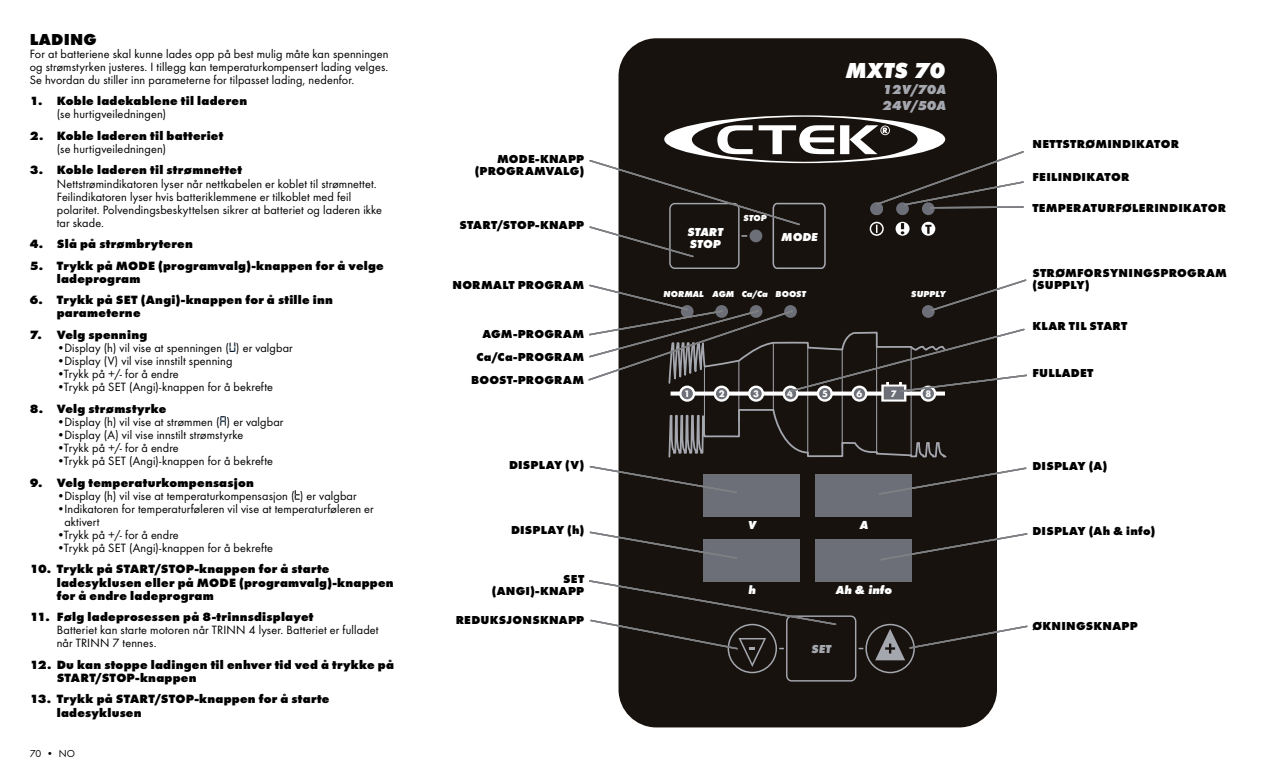
<style>
.page{position:relative;width:1263px;height:770px;background:#fff}
.page>*{position:absolute;margin:0;border:0;box-sizing:border-box;transform-origin:0 0}
.t1{font:italic 700 expanded 22.5px "Futura";color:#fff}
.t2{font:700 expanded 16.5px "Futura";letter-spacing:.01em;color:#000}
.t3{font:italic 700 expanded 13.5px/16.2px "Futura";color:#a5a7af}
.t4{font:12.45px/13px "Futura Boo";letter-spacing:.01em;color:#000}
.t5{font:700 expanded 12.45px/13px "Futura";letter-spacing:.02em;color:#000}
.t6{font:700 expanded 12px/12px "Futura";letter-spacing:.02em;color:#000;text-align:right}
.t7{font:italic 700 expanded 12px/11.2px "Futura";color:#fff}
.t8{font:italic 700 expanded 12px "Futura";color:#a5a7af}
.t9{font:10.5px "Futura Boo";color:#000}
.t10{font:700 9.75px "Futura";color:#fff}
.t11{font:italic 700 expanded 9px "Futura";color:#fff}
.s1{font-family:"Futura";font-weight:700;font-stretch:expanded}
.s2{font-family:"Digital 7 CTEK Mono";font-size:15px;color:#001629}
</style>
<div class="page">
<div style="left:618px;top:38px;width:379px;height:689px;background:#17120e;border-radius:38px"></div>
<div style="left:727px;top:623px;width:50px;height:50px;border:2px solid #a5a7af;border-radius:50%"></div>
<div style="left:786px;top:615px;width:70px;height:66px;border:1px solid #a5a7af;border-radius:5px"></div>
<div style="left:865px;top:624px;width:50px;height:49px;border:2px solid #a5a7af;border-radius:50%"></div>
<div style="left:815px;top:474px;width:97px;height:42px;background:#6c6f77"></div>
<div style="left:815px;top:539px;width:97px;height:42px;background:#6c6f77"></div>
<div style="left:704px;top:474px;width:96px;height:42px;background:#6c6f77"></div>
<div style="left:704px;top:539px;width:96px;height:42px;background:#6c6f77"></div>
<svg style="left:668px;top:401px;width:279px;height:57px"></svg>
<svg style="left:295px;top:490px;width:5px;height:9px"></svg>
<svg style="left:589px;top:465px;width:148px;height:29px"></svg>
<svg style="left:589px;top:530px;width:148px;height:30px"></svg>
<svg style="left:879px;top:467px;width:148px;height:28px"></svg>
<svg style="left:880px;top:533px;width:148px;height:27px"></svg>
<svg style="left:589px;top:115px;width:435px;height:155px"></svg>
<svg style="left:875px;top:624px;width:153px;height:36px"></svg>
<svg style="left:589px;top:579px;width:248px;height:88px"></svg>
<svg style="left:588px;top:278px;width:439px;height:123px"></svg>
<h2 class="t2" style="left:30px;top:29px;width:68px">LADING</h2>
<p class="t4" style="left:30px;top:47px;width:360px;text-align:justify">For at batteriene skal kunne lades opp på best mulig måte kan spenningen og strømstyrken justeres. I tillegg kan temperaturkompensert lading velges.<br>Se hvordan du stiller inn parameterne for tilpasset lading, nedenfor.</p>
<p class="t5" style="left:30px;top:94px;width:219px">1. Koble ladekablene til laderen</p>
<p class="t4" style="left:57px;top:107px;width:111px">(se hurtigveiledningen)</p>
<p class="t5" style="left:30px;top:129px;width:195px">2. Koble laderen til batteriet</p>
<p class="t4" style="left:57px;top:142px;width:111px">(se hurtigveiledningen)</p>
<p class="t5" style="left:30px;top:164px;width:214px">3. Koble laderen til strømnettet</p>
<p class="t4" style="left:57px;top:177px;width:327px">Nettstrømindikatoren lyser når nettkabelen er koblet til strømnettet.<br>Feilindikatoren lyser hvis batteriklemmene er tilkoblet med feil polaritet. Polvendingsbeskyttelsen sikrer at batteriet og laderen ikke tar skade.</p>
<p class="t5" style="left:30px;top:237px;width:165px">4. Slå på strømbryteren</p>
<p class="t5" style="left:57px;top:259px;width:329px;text-indent:-27px">5. Trykk på MODE (programvalg)-knappen for å velge ladeprogram</p>
<p class="t5" style="left:57px;top:294px;width:278px;text-indent:-27px">6. Trykk på SET (Angi)-knappen for å stille inn parameterne</p>
<p class="t5" style="left:30px;top:328px;width:119px">7. Velg spenning</p>
<p class="t4" style="left:57px;top:341px;width:237px"><span class="s1">•</span>Display (h) vil vise at spenningen (<span class="s2">U</span>) er valgbar</p>
<p class="t4" style="left:57px;top:354px;width:177px"><span class="s1">•</span>Display (V) vil vise innstilt spenning</p>
<p class="t4" style="left:57px;top:367px;width:124px"><span class="s1">•</span>Trykk på +/- for å endre</p>
<p class="t4" style="left:57px;top:380px;width:218px"><span class="s1">•</span>Trykk på SET (Angi)-knappen for å bekrefte</p>
<p class="t5" style="left:30px;top:402px;width:138px">8. Velg strømstyrke</p>
<p class="t4" style="left:57px;top:415px;width:228px"><span class="s1">•</span>Display (h) vil vise at strømmen (<span class="s2">A</span>) er valgbar</p>
<p class="t4" style="left:57px;top:428px;width:188px"><span class="s1">•</span>Display (A) vil vise innstilt strømstyrke</p>
<p class="t4" style="left:57px;top:441px;width:124px"><span class="s1">•</span>Trykk på +/- for å endre</p>
<p class="t4" style="left:57px;top:454px;width:218px"><span class="s1">•</span>Trykk på SET (Angi)-knappen for å bekrefte</p>
<p class="t5" style="left:30px;top:476px;width:226px">9. Velg temperaturkompensasjon</p>
<p class="t4" style="left:57px;top:489px;width:301px"><span class="s1">•</span>Display (h) vil vise at temperaturkompensasjon ( ) er valgbar</p>
<p class="t4" style="left:64px;top:502px;width:311px;text-indent:-8px"><span class="s1">•</span>Indikatoren for temperaturføleren vil vise at temperaturføleren er aktivert</p>
<p class="t4" style="left:57px;top:528px;width:124px"><span class="s1">•</span>Trykk på +/- for å endre</p>
<p class="t4" style="left:57px;top:541px;width:218px"><span class="s1">•</span>Trykk på SET (Angi)-knappen for å bekrefte</p>
<p class="t5" style="left:57px;top:562px;width:338px;text-indent:-27px">10. Trykk på START/STOP-knappen for å starte ladesyklusen eller på MODE (programvalg)-knappen for å endre ladeprogram</p>
<p class="t5" style="left:30px;top:610px;width:285px">11. Følg ladeprosessen på 8-trinnsdisplayet</p>
<p class="t4" style="left:57px;top:623px;width:323px">Batteriet kan starte motoren når TRINN 4 lyser. Batteriet er fulladet når TRINN 7 tennes.</p>
<p class="t5" style="left:57px;top:658px;width:339px;text-indent:-27px">12. Du kan stoppe ladingen til enhver tid ved å trykke på<br>START/STOP-knappen</p>
<p class="t5" style="left:57px;top:692px;width:274px;text-indent:-27px">13. Trykk på START/STOP-knappen for å starte ladesyklusen</p>
<p class="t9" style="left:30px;top:747px;width:47px">70 • NO</p>
<p class="t6" style="left:475px;top:153px;width:111px">MODE-KNAPP (PROGRAMVALG)</p>
<p class="t6" style="left:459px;top:219px;width:126px">START/STOP-KNAPP</p>
<p class="t6" style="left:452px;top:278px;width:133px">NORMALT PROGRAM</p>
<p class="t6" style="left:471px;top:323px;width:115px;line-height:23px">AGM-PROGRAM<br>Ca/Ca-PROGRAM<br>BOOST-PROGRAM</p>
<p class="t6" style="left:509px;top:458px;width:77px">DISPLAY (V)</p>
<p class="t6" style="left:511px;top:524px;width:75px">DISPLAY (h)</p>
<p class="t6" style="left:492px;top:573px;width:94px">SET (ANGI)-KNAPP</p>
<p class="t6" style="left:456px;top:614px;width:130px">REDUKSJONSKNAPP</p>
<h1 class="t1" style="left:845px;top:57px;width:102px">MXTS 70</h1>
<p class="t11" style="left:743px;top:213px;width:25px">STOP</p>
<p class="t7" style="left:687px;top:226px;width:37px">START<br>STOP</p>
<p class="t7" style="left:781px;top:231px;width:38px">MODE</p>
<p class="t3" style="left:882px;top:81px;width:65px">12V/70A<br>24V/50A</p>
<p class="t11" style="left:663px;top:288px;width:144px">NORMAL AGM Ca/Ca BOOST</p>
<p class="t11" style="left:911px;top:288px;width:36px">SUPPLY</p>
<p class="t10" style="left:684px;top:387px;width:7px">1</p>
<p class="t10" style="left:719px;top:387px;width:7px">2</p>
<p class="t10" style="left:753px;top:387px;width:7px">3</p>
<p class="t10" style="left:787px;top:387px;width:7px">4</p>
<p class="t10" style="left:822px;top:387px;width:7px">5</p>
<p class="t10" style="left:856px;top:387px;width:7px">6</p>
<p class="t10" style="left:891px;top:387px;width:7px">7</p>
<p class="t10" style="left:925px;top:387px;width:7px">8</p>
<p class="t7" style="left:748px;top:518px;width:10px">V</p>
<p class="t7" style="left:748px;top:584px;width:9px">h</p>
<p class="t7" style="left:859px;top:518px;width:10px">A</p>
<p class="t7" style="left:835px;top:584px;width:58px">Ah &amp; info</p>
<p class="t8" style="left:811px;top:641px;width:21px">SET</p>
<p class="t6" style="left:1032px;top:138px;width:148px">NETTSTRØMINDIKATOR</p>
<p class="t6" style="left:1032px;top:170px;width:99px">FEILINDIKATOR</p>
<p class="t6" style="left:1032px;top:202px;width:195px">TEMPERATURFØLERINDIKATOR</p>
<p class="t6" style="left:1032px;top:267px;width:196px;text-align:left">STRØMFORSYNINGSPROGRAM (SUPPLY)</p>
<p class="t6" style="left:1032px;top:320px;width:96px">KLAR TIL START</p>
<p class="t6" style="left:1032px;top:366px;width:62px">FULLADET</p>
<p class="t6" style="left:1032px;top:460px;width:76px">DISPLAY (A)</p>
<p class="t6" style="left:1032px;top:525px;width:124px">DISPLAY (Ah &amp; info)</p>
<p class="t6" style="left:1032px;top:620px;width:107px">ØKNINGSKNAPP</p>
</div>
